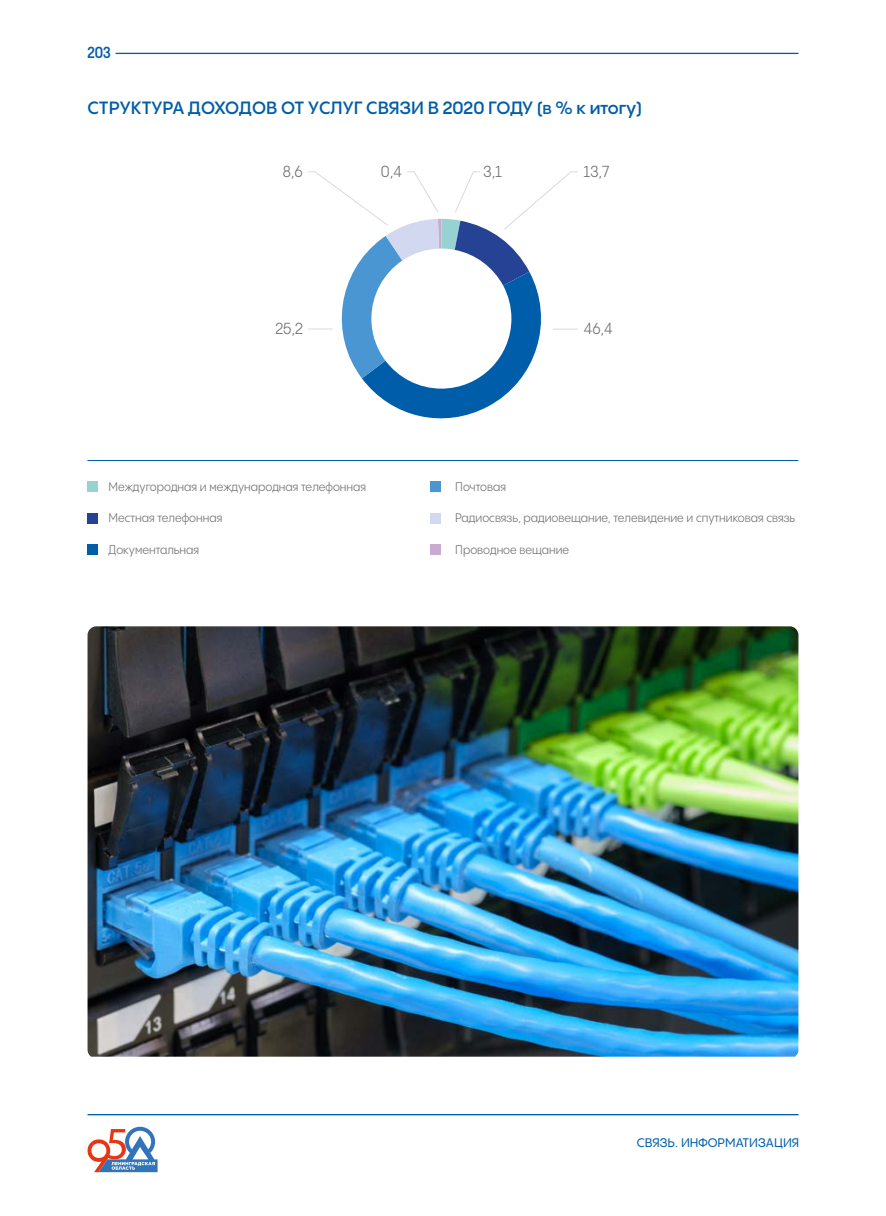
<style>
.page{position:relative;width:886px;height:1216px;background:#fff}
.page>*{position:absolute;margin:0;border:0;box-sizing:border-box;transform-origin:0 0}
.t1{font:600 17.5px "PP Pangram Sans";color:#005da9}
.t2{font:15.75px "PP Pangram Sans Compact";color:#706f6f}
.t3{font:600 condensed 15.75px "PP Pangram Sans";color:#005da9}
.t4{font:12.25px "PP Pangram Sans Compact";color:#706f6f}
.t5{font:500 12.25px "PP Pangram Sans";color:#005da9}
</style>
<div class="page">
<hr style="left:116px;top:53px;width:682px;height:1px;background:#005da9">
<hr style="left:88px;top:1113px;width:710px;height:2px;background:#005da9">
<svg style="left:88px;top:1126px;width:69px;height:46px"></svg>
<div style="left:88px;top:481px;width:10px;height:11px;background:#97d2d2"></div>
<div style="left:431px;top:481px;width:10px;height:11px;background:#4a96d2"></div>
<div style="left:88px;top:513px;width:10px;height:10px;background:#254294"></div>
<div style="left:431px;top:513px;width:10px;height:10px;background:#d1d8ef"></div>
<div style="left:88px;top:544px;width:10px;height:11px;background:#005da9"></div>
<div style="left:431px;top:544px;width:10px;height:11px;background:#c9abd2"></div>
<svg style="left:308px;top:171px;width:270px;height:248px"></svg>
<hr style="left:88px;top:460px;width:710px;height:1px;background:#005da9">
<img style="left:88px;top:626px;width:710px;height:430px">
<p class="t3" style="left:88px;top:43px;width:25px">203</p>
<h1 class="t1" style="left:88px;top:97px;width:556px">СТРУКТУРА ДОХОДОВ ОТ УСЛУГ СВЯЗИ В 2020 ГОДУ (в % к итогу)</h1>
<p class="t2" style="left:283px;top:162px;width:22px">8,6</p>
<p class="t2" style="left:381px;top:162px;width:23px">0,4</p>
<p class="t2" style="left:483px;top:162px;width:20px">3,1</p>
<p class="t2" style="left:584px;top:162px;width:27px">13,7</p>
<p class="t2" style="left:275px;top:319px;width:29px">25,2</p>
<p class="t2" style="left:584px;top:319px;width:30px">46,4</p>
<p class="t4" style="left:108px;top:479px;width:259px">Междугородная и международная телефонная</p>
<p class="t4" style="left:108px;top:510px;width:115px">Местная телефонная</p>
<p class="t4" style="left:108px;top:542px;width:92px">Документальная</p>
<p class="t4" style="left:455px;top:479px;width:52px">Почтовая</p>
<p class="t4" style="left:455px;top:510px;width:341px">Радиосвязь, радиовещание, телевидение и спутниковая связь</p>
<p class="t4" style="left:455px;top:542px;width:116px">Проводное вещание</p>
<p class="t5" style="left:636px;top:1135px;width:164px">СВЯЗЬ. ИНФОРМАТИЗАЦИЯ</p>
</div>
